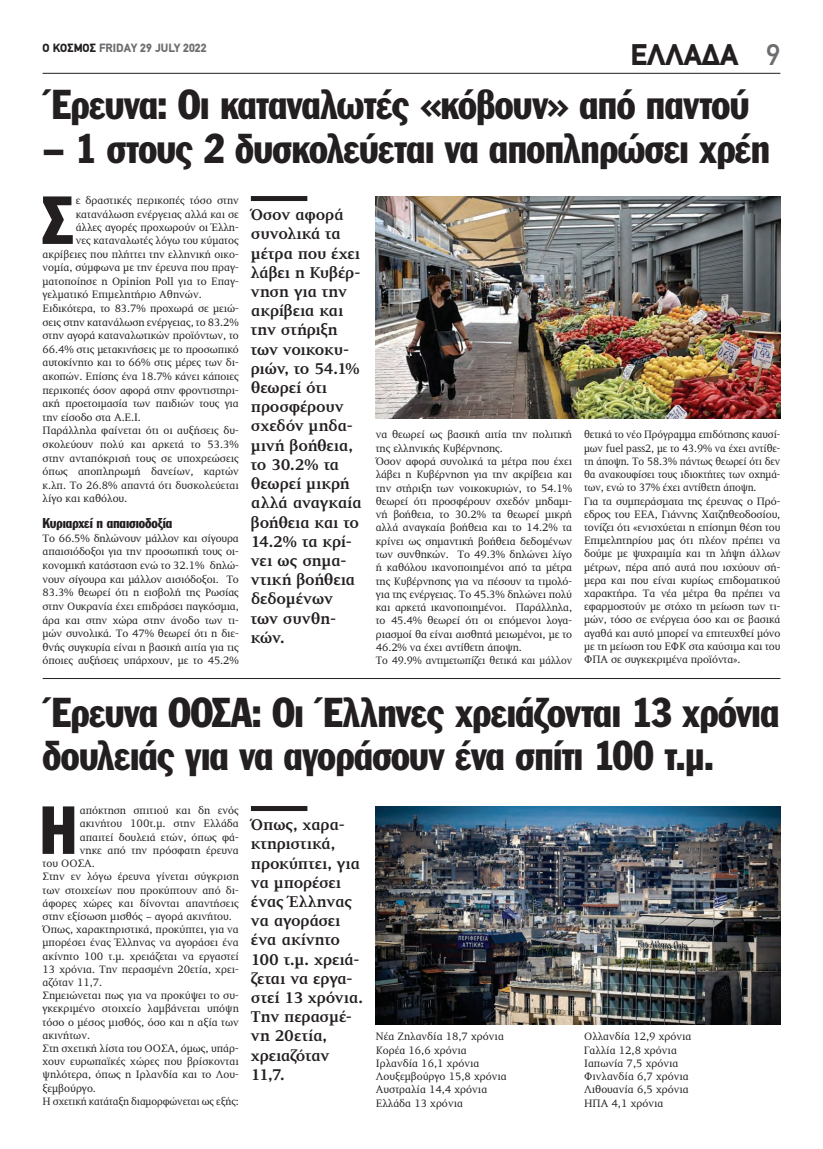
<style>
.page{position:relative;width:823px;height:1149px;background:#fff}
.page>*{position:absolute;margin:0;border:0;box-sizing:border-box;transform-origin:0 0}
.t1{font:66.6px "Franklin Gothic Greek Cond";color:#231f20}
.t2{font:41px/43px "Franklin Gothic Greek Cond";letter-spacing:-.02em;color:#231f20}
.t3{font:900 30px "PF Din Text";color:#231f20}
.t4{font:700 16px/19.2px "PF Diplomat";letter-spacing:-.015em;color:#231f20}
.t5{font:14px "Franklin Gothic Greek Cond";letter-spacing:-.01em;color:#231f20}
.t6{font:900 12px "PF Din Text";color:#6c6d70}
.t7{font:11px/13.3px "PF Diplomat";letter-spacing:-.01em;color:#231f20}
.t8{font:11px/13.2px "PF Diplomat";letter-spacing:-.01em;color:#231f20;scale:.96 1}
.s1{color:#231f20}
.s2{font-weight:500;color:#6c6d70}
</style>
<div class="page">
<hr style="left:43px;top:73px;width:737px;height:1px;background:#231f20">
<div style="left:251px;top:805px;width:56px;height:5px;background:#231f20"></div>
<img style="left:375px;top:806px;width:405px;height:217px">
<img style="left:375px;top:196px;width:405px;height:222px">
<hr style="left:43px;top:678px;width:737px;height:1px;background:#231f20">
<div style="left:251px;top:196px;width:56px;height:5px;background:#231f20"></div>
<p class="t6" style="left:43px;top:40px;width:165px"><span class="s1">Ο ΚΟΣΜΟΣ</span> FRIDAY 29 JULY 2022</p>
<h3 class="t3" style="left:630px;top:37px;width:151px">ΕΛΛΑΔΑ <span class="s2">9</span></h3>
<h2 class="t2" style="left:43px;top:84px;width:708px">Έρευνα: Οι καταναλωτές «κόβουν» από παντού</h2>
<h2 class="t2" style="left:43px;top:127px;width:728px">– 1 στους 2 δυσκολεύεται να αποπληρώσει χρέη</h2>
<h1 class="t1" style="left:43px;top:182px;width:32px">Σ</h1>
<p class="t7" style="left:76px;top:194px;width:164px">ε δραστικές περικοπές τόσο στην</p>
<p class="t7" style="left:76px;top:207px;width:164px">κατανάλωση ενέργειας αλλά και σε</p>
<p class="t7" style="left:76px;top:220px;width:164px">άλλες αγορές προχωρούν οι Έλλη-</p>
<p class="t7" style="left:76px;top:234px;width:164px">νες καταναλωτές λόγω του κύματος</p>
<p class="t7" style="left:43px;top:247px;width:198px">ακρίβειες που πλήττει την ελληνική οικο-</p>
<p class="t7" style="left:43px;top:261px;width:198px">νομία, σύμφωνα με την έρευνα που πραγ-</p>
<p class="t7" style="left:43px;top:274px;width:198px">ματοποίησε η Opinion Poll για το Επαγ-</p>
<p class="t7" style="left:43px;top:288px;width:161px">γελματικό Επιμελητήριο Αθηνών.</p>
<p class="t7" style="left:43px;top:302px;width:198px">Ειδικότερα, το 83.7% προχωρά σε μειώ-</p>
<p class="t7" style="left:43px;top:315px;width:198px">σεις στην κατανάλωση ενέργειας, το 83.2%</p>
<p class="t7" style="left:43px;top:329px;width:198px">στην αγορά καταναλωτικών προϊόντων, το</p>
<p class="t7" style="left:43px;top:342px;width:198px">66.4% στις μετακινήσεις με το προσωπικό</p>
<p class="t7" style="left:43px;top:356px;width:198px">αυτοκίνητο και το 66% στις μέρες των δι-</p>
<p class="t7" style="left:43px;top:370px;width:198px">ακοπών. Επίσης ένα 18.7% κάνει κάποιες</p>
<p class="t7" style="left:43px;top:383px;width:198px">περικοπές όσον αφορά στην φροντιστηρι-</p>
<p class="t7" style="left:43px;top:397px;width:198px">ακή προετοιμασία των παιδιών τους για</p>
<p class="t7" style="left:43px;top:410px;width:100px">την είσοδο στα Α.Ε.Ι.</p>
<p class="t7" style="left:43px;top:424px;width:198px">Παράλληλα φαίνεται ότι οι αυξήσεις δυ-</p>
<p class="t7" style="left:43px;top:438px;width:198px">σκολεύουν πολύ και αρκετά το 53.3%</p>
<p class="t7" style="left:43px;top:451px;width:198px">στην ανταπόκρισή τους σε υποχρεώσεις</p>
<p class="t7" style="left:43px;top:465px;width:198px">όπως αποπληρωμή δανείων, καρτών</p>
<p class="t7" style="left:43px;top:478px;width:198px">κ.λπ. Το 26.8% απαντά ότι δυσκολεύεται</p>
<p class="t7" style="left:43px;top:492px;width:86px">λίγο και καθόλου.</p>
<p class="t5" style="left:43px;top:515px;width:131px">Κυριαρχεί η απαισιοδοξία</p>
<p class="t7" style="left:43px;top:531px;width:198px;line-height:13.6px;text-align:justify">Το 66.5% δηλώνουν μάλλον και σίγουρα απαισιόδοξοι για την προσωπική τους οι&shy;κονομική κατάσταση ενώ το 32.1% δηλώ&shy;νουν σίγουρα και μάλλον αισιόδοξοι. Το 83.3% θεωρεί ότι η εισβολή της Ρωσίας στην Ουκρανία έχει επιδράσει παγκόσμια, άρα και στην χώρα στην άνοδο των τι&shy;μών συνολικά. Το 47% θεωρεί ότι η διε&shy;θνής συγκυρία είναι η βασική αιτία για τις όποιες αυξήσεις υπάρχουν, με το 45.2%</p>
<p class="t4" style="left:251px;top:205px;width:112px">Όσον αφορά συνολικά τα μέτρα που έχει λάβει η Κυβέρ&shy;νηση για την ακρίβεια και την στήριξη των νοικοκυ&shy;ριών, το 54.1% θεωρεί ότι προσφέρουν σχεδόν μηδα&shy;μινή βοήθεια, το 30.2% τα θεωρεί μικρή αλλά αναγκαία βοήθεια και το<br>14.2% τα κρί&shy;νει ως σημα&shy;ντική βοήθεια δεδομένων των συνθη&shy;κών.</p>
<p class="t7" style="left:375px;top:428px;width:198px">να θεωρεί ως βασική αιτία την πολιτική της ελληνικής Κυβέρνησης.<br>Όσον αφορά συνολικά τα μέτρα που έχει λάβει η Κυβέρνηση για την ακρίβεια και την στήριξη των νοικοκυριών, το 54.1% θεωρεί ότι προσφέρουν σχεδόν μηδαμι&shy;νή βοήθεια, το 30.2% τα θεωρεί μικρή αλλά αναγκαία βοήθεια και το 14.2% τα κρίνει ως σημαντική βοήθεια δεδομένων των συνθηκών. Το 49.3% δηλώνει λίγο ή καθόλου ικανοποιημένοι από τα μέτρα της Κυβέρνησης για να πέσουν τα τιμολό&shy;για της ενέργειας. Το 45.3% δηλώνει πολύ και αρκετά ικανοποιημένοι. Παράλληλα, το 45.4% θεωρεί ότι οι επόμενοι λογα&shy;ριασμοί θα είναι αισθητά μειωμένοι, με το 46.2% να έχει αντίθετη άποψη.<br>Το 49.9% αντιμετωπίζει θετικά και μάλλον</p>
<p class="t8" style="left:583px;top:428px;width:206px">θετικά το νέο Πρόγραμμα επιδότησης καυσί&shy;μων fuel pass2, με το 43.9% να έχει αντίθε&shy;τη άποψη. Το 58.3% πάντως θεωρεί ότι δεν θα ανακουφίσει τους ιδιοκτήτες των οχημά&shy;των, ενώ το 37% έχει αντίθετη άποψη.<br>Για τα συμπεράσματα της έρευνας ο Πρό&shy;εδρος του ΕΕΑ, Γιάννης Χατζηθεοδοσίου, τονίζει ότι «ενισχύεται η επίσημη θέση του Επιμελητηρίου μας ότι πλέον πρέπει να δούμε με ψυχραιμία και τη λήψη άλλων μέτρων, πέρα από αυτά που ισχύουν σή&shy;μερα και που είναι κυρίως επιδοματικού χαρακτήρα. Τα νέα μέτρα θα πρέπει να εφαρμοστούν με στόχο τη μείωση των τι&shy;μών, τόσο σε ενέργεια όσο και σε βασικά αγαθά και αυτό μπορεί να επιτευχθεί μόνο με τη μείωση του ΕΦΚ στα καύσιμα και του ΦΠΑ σε συγκεκριμένα προϊόντα».</p>
<h2 class="t2" style="left:43px;top:691px;width:737px">Έρευνα ΟΟΣΑ: Οι Έλληνες χρειάζονται 13 χρόνια δουλειάς για να αγοράσουν ένα σπίτι 100 τ.μ.</h2>
<h1 class="t1" style="left:40px;top:792px;width:39px">Η</h1>
<p class="t7" style="left:80px;top:804px;width:160px">απόκτηση σπιτιού και δη ενός</p>
<p class="t7" style="left:80px;top:817px;width:160px">ακινήτου 100τ.μ. στην Ελλάδα</p>
<p class="t7" style="left:80px;top:830px;width:160px">απαιτεί δουλειά ετών, όπως φά-</p>
<p class="t7" style="left:80px;top:843px;width:160px">νηκε από την πρόσφατη έρευνα</p>
<p class="t7" style="left:43px;top:856px;width:54px">του ΟΟΣΑ.</p>
<p class="t7" style="left:43px;top:870px;width:198px">Στην εν λόγω έρευνα γίνεται σύγκριση</p>
<p class="t7" style="left:43px;top:883px;width:198px">των στοιχείων που προκύπτουν από δι-</p>
<p class="t7" style="left:43px;top:896px;width:198px">άφορες χώρες και δίνονται απαντήσεις</p>
<p class="t7" style="left:43px;top:909px;width:191px">στην εξίσωση μισθός – αγορά ακινήτου.</p>
<p class="t7" style="left:43px;top:922px;width:198px">Όπως, χαρακτηριστικά, προκύπτει, για να</p>
<p class="t7" style="left:43px;top:936px;width:198px">μπορέσει ένας Έλληνας να αγοράσει ένα</p>
<p class="t7" style="left:43px;top:949px;width:198px">ακίνητο 100 τ.μ. χρειάζεται να εργαστεί</p>
<p class="t7" style="left:43px;top:962px;width:198px">13 χρόνια. Την περασμένη 20ετία, χρει-</p>
<p class="t7" style="left:43px;top:975px;width:61px">αζόταν 11,7.</p>
<p class="t7" style="left:43px;top:988px;width:198px">Σημειώνεται πως για να προκύψει το συ-</p>
<p class="t7" style="left:43px;top:1002px;width:198px">γκεκριμένο στοιχείο λαμβάνεται υπόψη</p>
<p class="t7" style="left:43px;top:1015px;width:198px">τόσο ο μέσος μισθός, όσο και η αξία των</p>
<p class="t7" style="left:43px;top:1028px;width:49px">ακινήτων.</p>
<p class="t7" style="left:43px;top:1041px;width:198px">Στη σχετική λίστα του ΟΟΣΑ, όμως, υπάρ-</p>
<p class="t7" style="left:43px;top:1054px;width:198px">χουν ευρωπαϊκές χώρες που βρίσκονται</p>
<p class="t7" style="left:43px;top:1068px;width:198px">ψηλότερα, όπως η Ιρλανδία και το Λου-</p>
<p class="t7" style="left:43px;top:1081px;width:55px">ξεμβούργο.</p>
<p class="t7" style="left:43px;top:1094px;width:198px">Η σχετική κατάταξη διαμορφώνεται ως εξής:</p>
<h3 class="t4" style="left:251px;top:815px;width:114px">Όπως, χαρα&shy;κτηριστικά, προκύπτει, για να μπορέσει ένας Έλληνας να αγοράσει ένα ακίνητο<br>100 τ.μ. χρειά&shy;ζεται να εργα&shy;στεί 13 χρόνια.<br>Την περασμέ&shy;νη 20ετία, χρειαζόταν<br>11,7.</h3>
<p class="t7" style="left:375px;top:1030px;width:132px">Νέα Ζηλανδία 18,7 χρόνια<br>Κορέα 16,6 χρόνια<br>Ιρλανδία 16,1 χρόνια<br>Λουξεμβούργο 15,8 χρόνια<br>Αυστραλία 14,4 χρόνια<br>Ελλάδα 13 χρόνια</p>
<p class="t7" style="left:583px;top:1030px;width:109px">Ολλανδία 12,9 χρόνια<br>Γαλλία 12,8 χρόνια<br>Ιαπωνία 7,5 χρόνια<br>Φινλανδία 6,7 χρόνια<br>Λιθουανία 6,5 χρόνια<br>ΗΠΑ 4,1 χρόνια</p>
</div>
